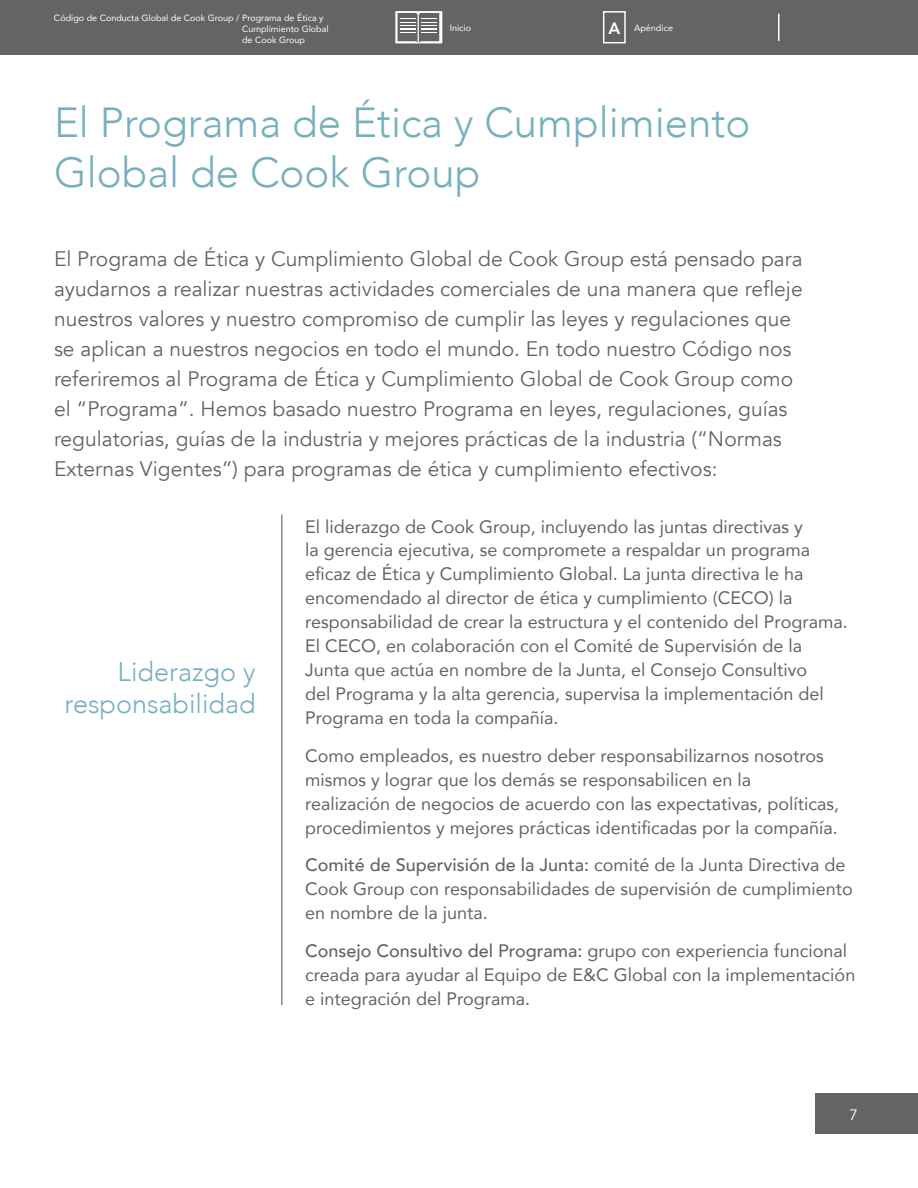
<style>
.page{position:relative;width:918px;height:1188px;background:#fff}
.page>*{position:absolute;margin:0;border:0;box-sizing:border-box;transform-origin:0 0}
.t1{font:300 42px/51px "Avenir";color:#76b0bd}
.t2{font:300 27px/32.4px "Avenir";color:#76b0bd;text-align:right}
.t3{font:21px/30px "Avenir";color:#636466}
.t4{font:18px/24px "Avenir";color:#636466}
.t5{font:15px "Avenir";color:#fff}
.t6{font:9px/10.8px "Avenir";color:#fff}
.s1{font-weight:800;font-size:16.5px}
.s2{font-weight:500}
</style>
<div class="page">
<div style="left:0;top:0;width:918px;height:55px;background:#636466"></div>
<svg style="left:395px;top:11px;width:47px;height:32px"></svg>
<svg style="left:778px;top:14px;width:1px;height:27px"></svg>
<div style="left:815px;top:1094px;width:103px;height:40px;background:#636466"></div>
<div style="left:603px;top:11px;width:23px;height:32px;background:#636466;border:2px solid #fff"></div>
<hr style="left:281px;top:514px;width:1px;height:491px;background:#636466">
<p class="t6" style="left:242px;top:12px;width:88px;text-indent:-188px">Código de Conducta Global de Cook Group / Programa de Ética y<br>Cumplimiento Global de Cook Group</p>
<p class="t6" style="left:450px;top:23px;width:23px">Inicio</p>
<p class="t6" style="left:608px;top:23px;width:66px"><span class="s1">A</span> Apéndice</p>
<h1 class="t1" style="left:54px;top:97px;width:698px">El Programa de Ética y Cumplimiento<br>Global de Cook Group</h1>
<p class="t3" style="left:54px;top:244px;width:750px">El Programa de Ética y Cumplimiento Global de Cook Group está pensado para ayudarnos a realizar nuestras actividades comerciales de una manera que refleje nuestros valores y nuestro compromiso de cumplir las leyes y regulaciones que se aplican a nuestros negocios en todo el mundo. En todo nuestro Código nos referiremos al Programa de Ética y Cumplimiento Global de Cook Group como el “Programa”. Hemos basado nuestro Programa en leyes, regulaciones, guías regulatorias, guías de la industria y mejores prácticas de la industria (“Normas Externas Vigentes”) para programas de ética y cumplimiento efectivos:</p>
<h2 class="t2" style="left:65px;top:656px;width:193px">Liderazgo y responsabilidad</h2>
<p class="t4" style="left:305px;top:514px;width:544px">El liderazgo de Cook Group, incluyendo las juntas directivas y<br>la gerencia ejecutiva, se compromete a respaldar un programa eficaz de Ética y Cumplimiento Global. La junta directiva le ha encomendado al director de ética y cumplimiento (CECO) la responsabilidad de crear la estructura y el contenido del Programa.<br>El CECO, en colaboración con el Comité de Supervisión de la Junta que actúa en nombre de la Junta, el Consejo Consultivo<br>del Programa y la alta gerencia, supervisa la implementación del Programa en toda la compañía.</p>
<p class="t4" style="left:305px;top:743px;width:536px">Como empleados, es nuestro deber responsabilizarnos nosotros mismos y lograr que los demás se responsabilicen en la realización de negocios de acuerdo con las expectativas, políticas, procedimientos y mejores prácticas identificadas por la compañía.</p>
<p class="t4" style="left:305px;top:853px;width:549px"><span class="s2">Comité de Supervisión de la Junta:</span> comité de la Junta Directiva de<br>Cook Group con responsabilidades de supervisión de cumplimiento en nombre de la junta.</p>
<p class="t4" style="left:305px;top:938px;width:552px"><span class="s2">Consejo Consultivo del Programa:</span> grupo con experiencia funcional creada para ayudar al Equipo de E&amp;C Global con la implementación e integración del Programa.</p>
<p class="t5" style="left:850px;top:1105px;width:10px">7</p>
</div>
